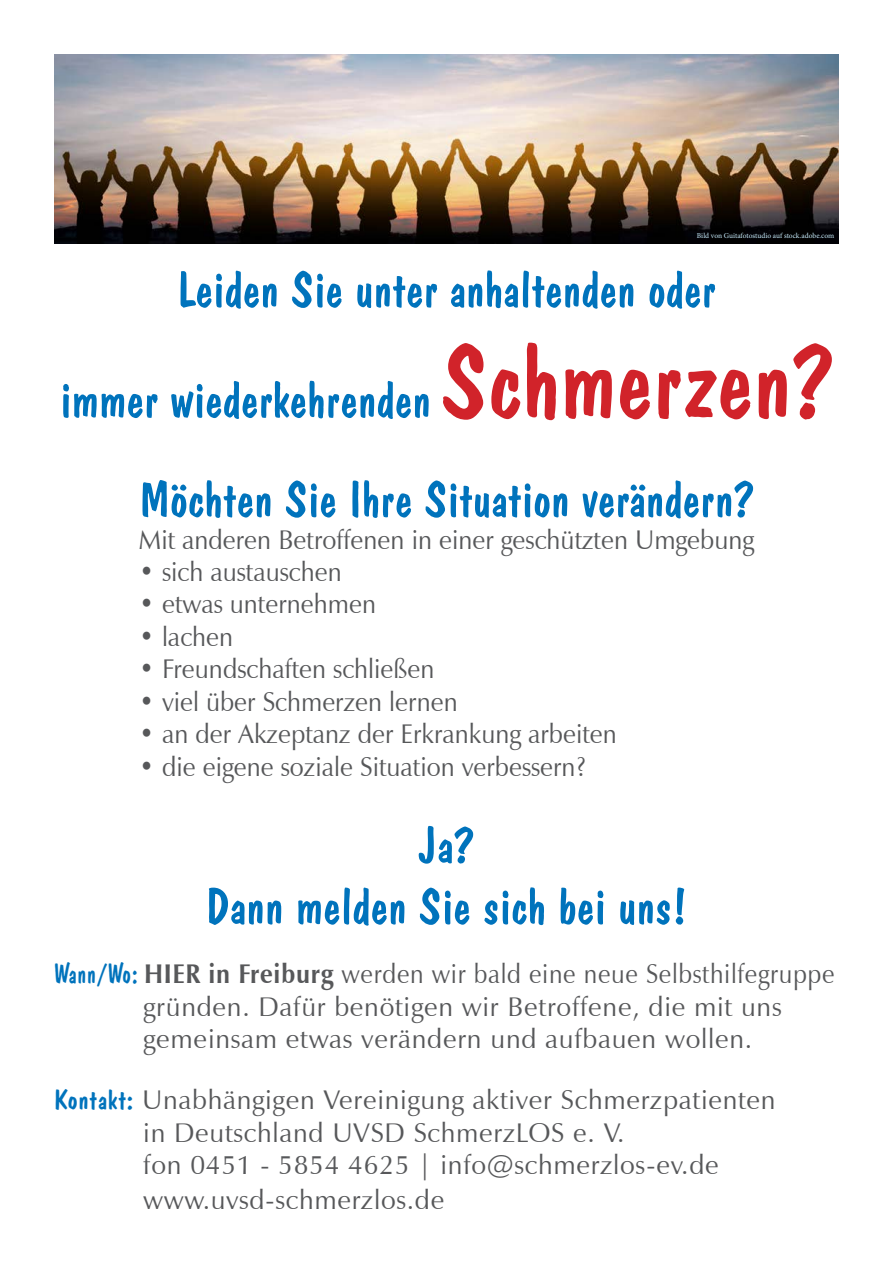
<style>
.page{position:relative;width:893px;height:1263px;background:#fff}
.page>*{position:absolute;margin:0;border:0;box-sizing:border-box;transform-origin:0 0}
.t1{font:51px/110.2px "Dom Casual BT";color:#0073bc;text-align:center}
.t2{font:27px "Zapf Humanist 601 BT";color:#57585a;scale:.95 1}
.t3{font:27px/32.4px "Zapf Humanist 601 BT";letter-spacing:.025em;color:#57585a;scale:.92 1}
.t4{font:27px/33px "Zapf Humanist 601 BT";letter-spacing:.025em;color:#57585a}
.t5{font:27px "Zapf Humanist 601 BT";letter-spacing:.025em;color:#57585a;scale:.95 1}
.t6{font:7.5px "Minion Pro";letter-spacing:-.005em;color:#c6eafa}
.s1{font-size:105px;color:#d1232a}
.s2{font-family:"Dom Casual BT";font-size:28.5px;color:#0073bc}
.s3{font-weight:700}
</style>
<div class="page">
<img style="left:54px;top:54px;width:785px;height:189px">
<p class="t6" style="left:697px;top:231px;width:139px">Bild von Guitafotostudio auf stock.adobe.com</p>
<h1 class="t1" style="left:60px;top:234px;width:774px">Leiden Sie unter anhaltenden oder<br>immer wiederkehrenden <span class="s1">Schmerzen?</span></h1>
<h1 class="t1" style="left:139px;top:444px;width:616px">Möchten Sie Ihre Situation verändern?</h1>
<p class="t2" style="left:139px;top:523px;width:649px">Mit anderen Betroffenen in einer geschützten Umgebung</p>
<p class="t2" style="left:139px;top:555px;width:215px">• sich austauschen</p>
<p class="t2" style="left:139px;top:587px;width:251px">• etwas unternehmen</p>
<p class="t5" style="left:139px;top:620px;width:101px">• lachen</p>
<p class="t2" style="left:139px;top:652px;width:313px">• Freundschaften schließen</p>
<p class="t2" style="left:139px;top:685px;width:337px">• viel über Schmerzen lernen</p>
<p class="t2" style="left:139px;top:717px;width:504px">• an der Akzeptanz der Erkrankung arbeiten</p>
<p class="t2" style="left:139px;top:749px;width:471px">• die eigene soziale Situation verbessern?</p>
<h1 class="t1" style="left:206px;top:814px;width:483px;line-height:61.2px">Ja?<br>Dann melden Sie sich bei uns!</h1>
<p class="t3" style="left:143px;top:958px;width:753px;text-indent:-89px"><span class="s2">Wann/Wo:</span> <span class="s3">HIER in Freiburg</span> werden wir bald eine neue Selbsthilfegruppe gründen. Dafür benötigen wir Betroffene, die mit uns gemeinsam etwas verändern und aufbauen wollen.</p>
<p class="t4" style="left:143px;top:1084px;width:634px;text-indent:-89px"><span class="s2">Kontakt:</span> Unabhängigen Vereinigung aktiver Schmerzpatienten in Deutschland UVSD SchmerzLOS e. V.<br>fon 0451 - 5854 4625 | info@schmerzlos-ev.de www.uvsd-schmerzlos.de</p>
</div>
